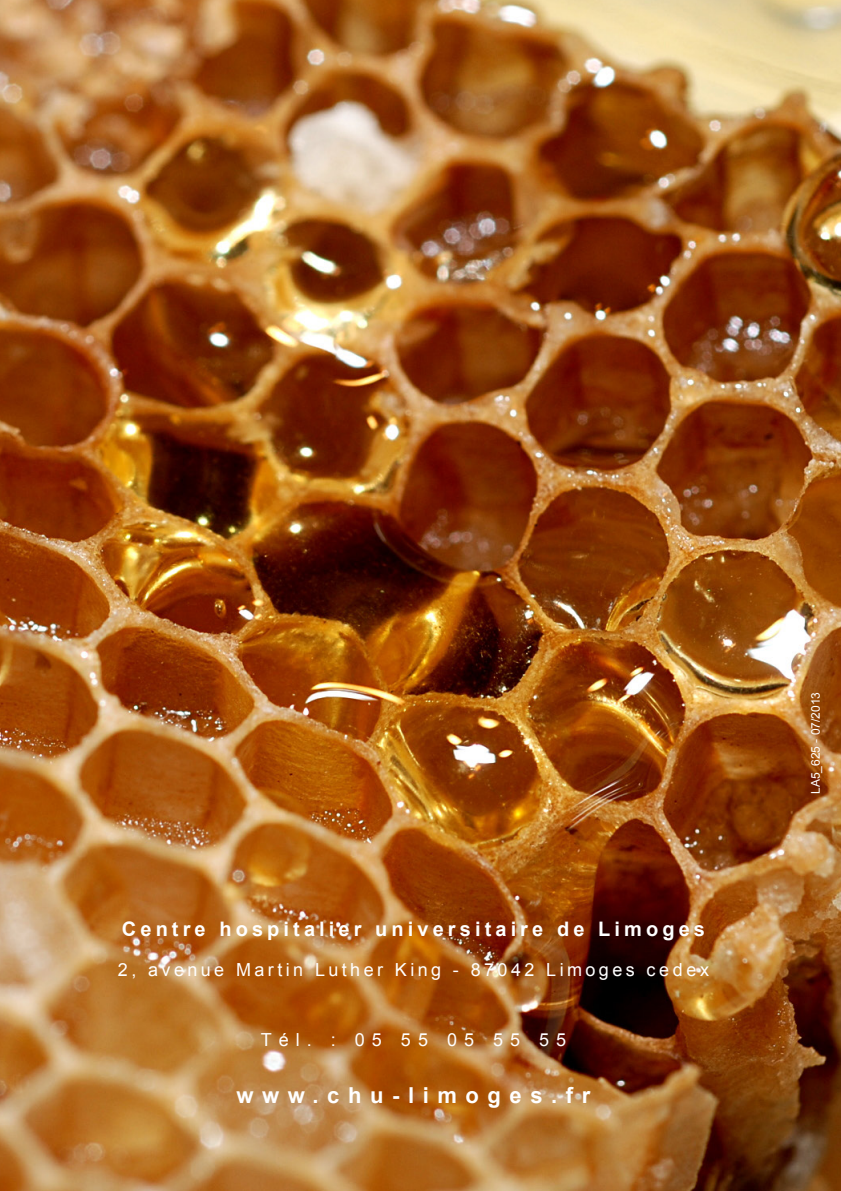
<style>
.page{position:relative;width:841px;height:1191px;background:#fff}
.page>*{position:absolute;margin:0;border:0;box-sizing:border-box;transform-origin:0 0}
.t1{font:700 22px "Arial";letter-spacing:.39em;color:#fff}
.t2{font:700 20px "Arial";letter-spacing:.205em;color:#fff}
.t3{font:18px "Arial";letter-spacing:.19em;color:#fff}
.t4{font:18px "Arial";letter-spacing:.39em;color:#fff}
.t5{font:12px "Arial";color:#fff}
</style>
<div class="page">
<img style="left:0;top:0;width:841px;height:1191px">
<p class="t2" style="left:122px;top:921px;width:585px">Centre hospitalier universitaire de Limoges</p>
<p class="t3" style="left:118px;top:962px;width:592px">2, avenue Martin Luther King - 87042 Limoges cedex</p>
<p class="t4" style="left:261px;top:1032px;width:307px">Tél. : 05 55 05 55 55</p>
<p class="t1" style="left:236px;top:1086px;width:355px">www.chu-limoges.fr</p>
<p class="t5" style="left:811px;top:794px;width:104px;rotate:-90deg">LA5_625 - 07/2013</p>
</div>
